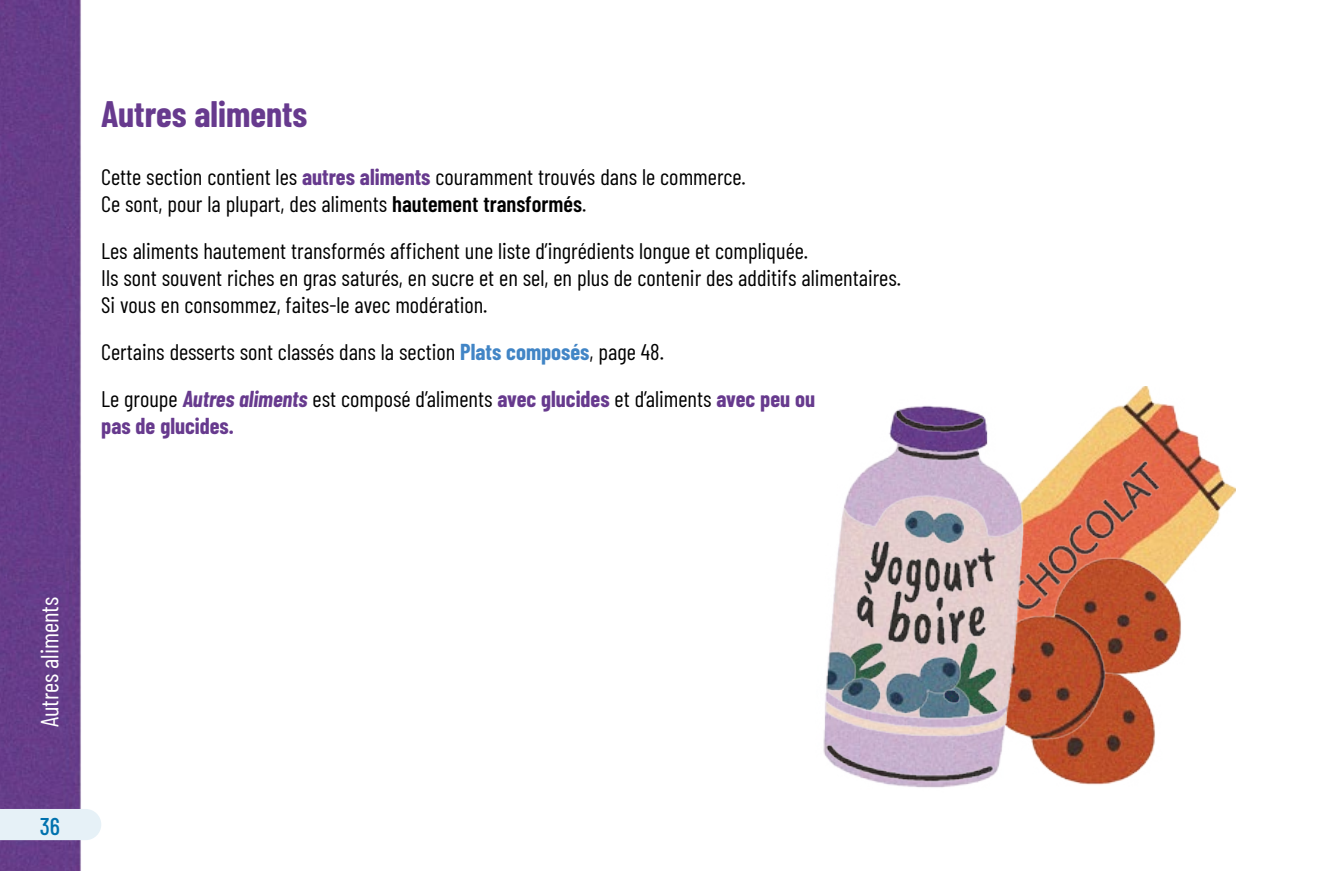
<style>
.page{position:relative;width:1337px;height:871px;background:#fff}
.page>*{position:absolute;margin:0;border:0;box-sizing:border-box;transform-origin:0 0}
.t1{font:700 36px "Barlow Condensed";color:#673a8e}
.t2{font:24.75px "Barlow Condensed";color:#fff}
.t3{font:500 24.3px "Barlow Condensed";color:#0071ae}
.t4{font:22.5px/27px "Barlow Condensed";color:#000}
.s1{font-weight:700;color:#673a8e}
.s2{font-weight:600}
.s3{font-weight:700;color:#4185c6}
.s4{font-weight:700;font-style:italic;color:#673a8e}
</style>
<div class="page">
<div style="left:0;top:0;width:81px;height:871px;background:#663d89"></div>
<div style="left:0;top:809px;width:101px;height:31px;background:#e6f1f7"></div>
<img style="left:1103px;top:689px;width:52px;height:95px">
<img style="left:1103px;top:386px;width:132px;height:303px">
<img style="left:1068px;top:416px;width:35px;height:369px">
<img style="left:890px;top:405px;width:97px;height:23px">
<img style="left:1050px;top:561px;width:28px;height:224px">
<img style="left:1041px;top:725px;width:9px;height:46px">
<img style="left:823px;top:725px;width:138px;height:63px">
<img style="left:862px;top:725px;width:178px;height:58px">
<img style="left:824px;top:459px;width:252px;height:266px">
<img style="left:824px;top:428px;width:220px;height:195px">
<h2 class="t1" style="left:101px;top:89px;width:208px">Autres aliments</h2>
<p class="t4" style="left:101px;top:161px;width:646px">Cette section contient les <span class="s1">autres aliments</span> couramment trouvés dans le commerce.<br>Ce sont, pour la plupart, des aliments <span class="s2">hautement transformés</span>.</p>
<p class="t4" style="left:101px;top:236px;width:801px">Les aliments hautement transformés affichent une liste d’ingrédients longue et compliquée.<br>Ils sont souvent riches en gras saturés, en sucre et en sel, en plus de contenir des additifs alimentaires.<br>Si vous en consommez, faites-le avec modération.</p>
<p class="t4" style="left:101px;top:337px;width:564px">Certains desserts sont classés dans la section <span class="s3">Plats composés</span>, page 48.</p>
<p class="t4" style="left:101px;top:384px;width:715px">Le groupe <span class="s4">Autres aliments</span> est composé d’aliments <span class="s1">avec glucides</span> et d’aliments <span class="s1">avec peu ou pas de glucides.</span></p>
<p class="t2" style="left:32px;top:727px;width:132px;rotate:-90deg">Autres aliments</p>
<p class="t3" style="left:40px;top:809px;width:22px">36</p>
</div>
